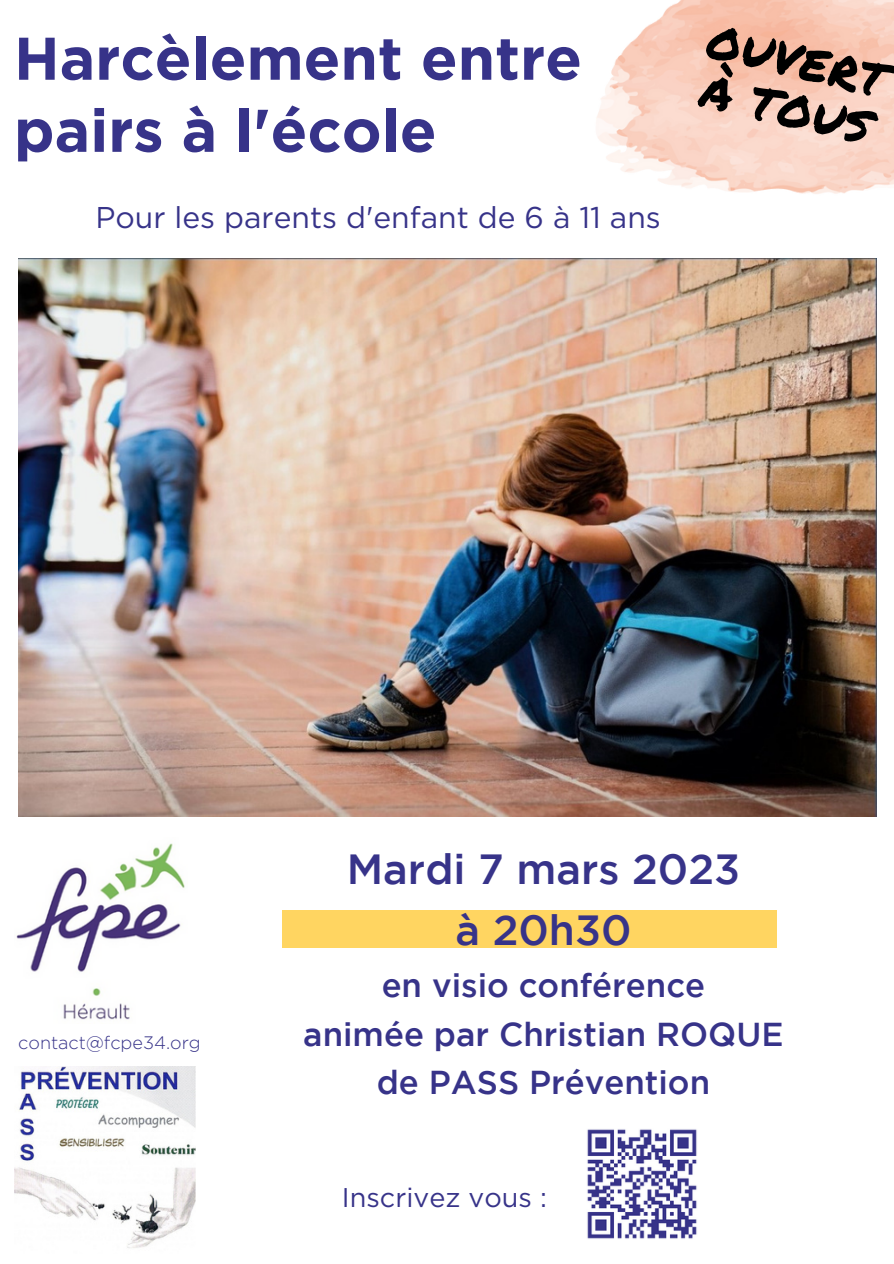
<style>
.page{position:relative;width:894px;height:1264px;background:#fff}
.page>*{position:absolute;margin:0;border:0;box-sizing:border-box;transform-origin:0 0}
.t1{font:700 60px/72px "Gotham";color:#373389}
.t2{font:46.5px "Permanent Marker";color:#000}
.t3{font:500 42px/60.8px "Gotham";color:#373389;text-align:center}
.t4{font:500 33px/48.4px "Gotham";color:#373389;text-align:center}
.t5{font:30px "Gotham";color:#373389}
.t6{font:27px "Gotham";color:#373389}
.t7{font:300 18px "Gotham";color:#373389}
</style>
<div class="page">
<div style="left:282px;top:910px;width:494px;height:38px;background:#ffd561"></div>
<img style="left:565px;top:0;width:328px;height:262px">
<img style="left:18px;top:259px;width:858px;height:557px">
<img style="left:16px;top:843px;width:169px;height:177px">
<img style="left:14px;top:1066px;width:181px;height:182px">
<img style="left:587px;top:1129px;width:110px;height:110px">
<h1 class="t1" style="left:14px;top:27px;width:569px">Harcèlement entre pairs à l'école</h1>
<p class="t5" style="left:95px;top:204px;width:566px">Pour les parents d'enfant de 6 à 11 ans</p>
<h2 class="t2" style="left:715px;top:6px;width:185px;rotate:13deg">OUVERT</h2>
<h2 class="t2" style="left:709px;top:56px;width:175px;rotate:13deg">À TOUS</h2>
<p class="t7" style="left:18px;top:1034px;width:184px">contact@fcpe34.org</p>
<p class="t3" style="left:346px;top:842px;width:395px">Mardi 7 mars 2023 à 20h30</p>
<p class="t4" style="left:303px;top:963px;width:481px">en visio conférence<br>animée par Christian ROQUE de PASS Prévention</p>
<p class="t6" style="left:342px;top:1185px;width:206px">Inscrivez vous :</p>
</div>
